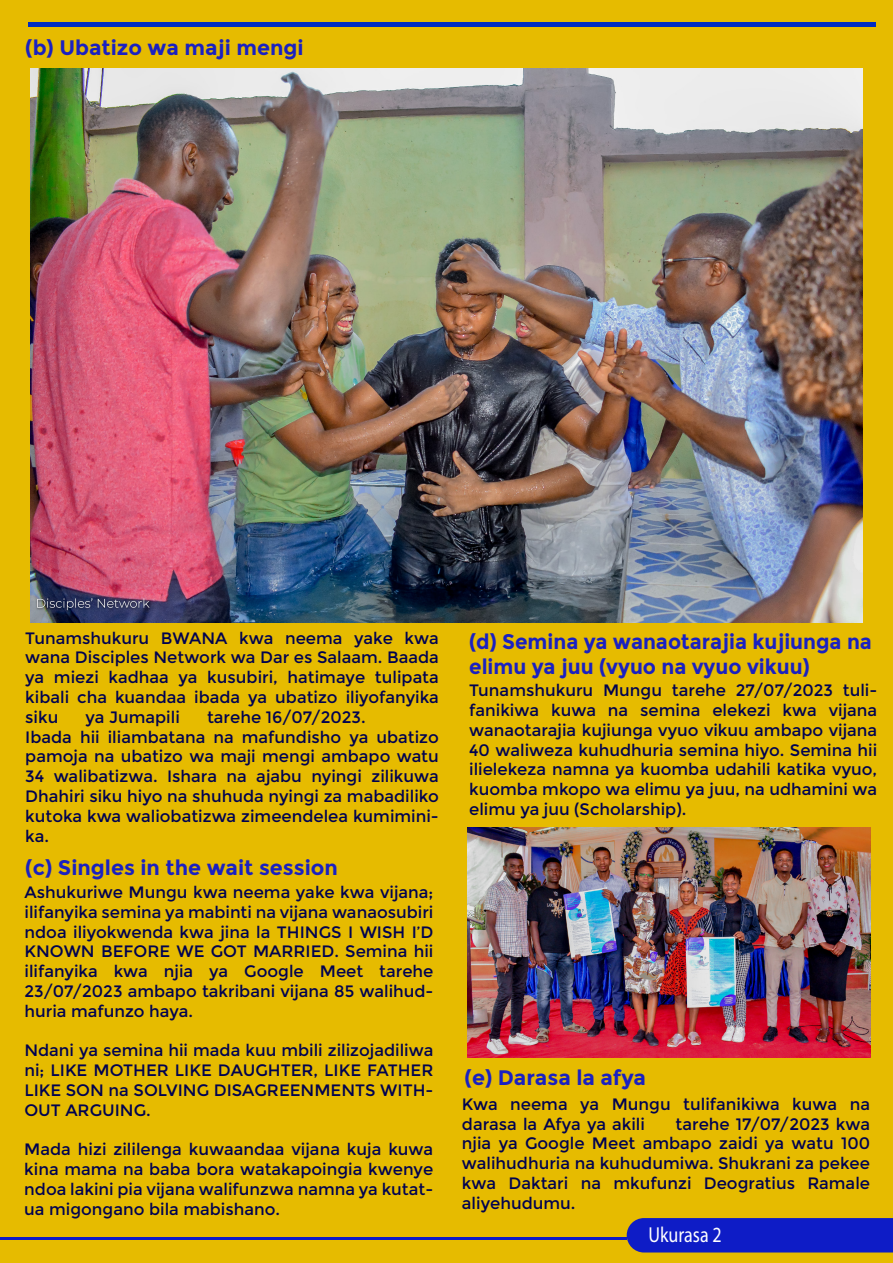
<style>
.page{position:relative;width:893px;height:1263px;background:#fff}
.page>*{position:absolute;margin:0;border:0;box-sizing:border-box;transform-origin:0 0}
.t1{font:21.75px "Myriad Pro";color:#fff;scale:.83 1}
.t2{font:700 21px "Montserrat";color:#1a21c1}
.t3{font:700 21px/25.2px "Montserrat";color:#1a21c1;scale:.96 1}
.t4{font:16.5px/19.8px "Montserrat";color:#000251;text-align:justify}
</style>
<div class="page">
<div style="left:0;top:0;width:892px;height:1263px;background:#e6bb00"></div>
<div style="left:29px;top:22px;width:847px;height:5px;background:#002cc3"></div>
<hr style="left:0;top:1238px;width:627px;height:2px;background:#0e1cc6">
<svg style="left:626px;top:1218px;width:266px;height:35px;background:#1521bf"></svg>
<img style="left:467px;top:827px;width:403px;height:231px">
<img style="left:30px;top:68px;width:832px;height:555px">
<p class="t2" style="left:25px;top:35px;width:280px">(b) Ubatizo wa maji mengi</p>
<p class="t4" style="left:25px;top:628px;width:415px">Tunamshukuru BWANA kwa neema yake kwa wana Disciples Network wa Dar es Salaam. Baada ya miezi kadhaa ya kusubiri, hatimaye tulipata kibali cha kuandaa ibada ya ubatizo iliyofanyika siku</p>
<p class="t4" style="left:25px;top:707px;width:415px;text-align:left;text-indent:182px">tarehe 16/07/2023.<br>Ibada hii iliambatana na mafundisho ya ubatizo pamoja na ubatizo wa maji mengi ambapo watu 34 walibatizwa. Ishara na ajabu nyingi zilikuwa Dhahiri siku hiyo na shuhuda nyingi za mabadiliko kutoka kwa waliobatizwa zimeendelea kumimini&shy;ka.</p>
<p class="t4" style="left:85px;top:707px;width:96px">ya Jumapili</p>
<p class="t2" style="left:25px;top:856px;width:314px">(c) Singles in the wait session</p>
<p class="t4" style="left:24px;top:883px;width:410px">Ashukuriwe Mungu kwa neema yake kwa vijana; ilifanyika semina ya mabinti na vijana wanaosubiri ndoa iliyokwenda kwa jina la THINGS I WISH I’D KNOWN BEFORE WE GOT MARRIED. Semina hii ilifanyika kwa njia ya Google Meet tarehe 23/07/2023 ambapo takribani vijana 85 walihud&shy;huria mafunzo haya.</p>
<p class="t4" style="left:24px;top:1041px;width:410px">Ndani ya semina hii mada kuu mbili zilizojadiliwa ni; LIKE MOTHER LIKE DAUGHTER, LIKE FATHER LIKE SON na SOLVING DISAGREENMENTS WITH-OUT ARGUING.</p>
<p class="t4" style="left:24px;top:1140px;width:410px">Mada hizi zililenga kuwaandaa vijana kuja kuwa kina mama na baba bora watakapoingia kwenye ndoa lakini pia vijana walifunzwa namna ya kutat&shy;ua migongano bila mabishano.</p>
<p class="t3" style="left:469px;top:629px;width:421px">(d) Semina ya wanaotarajia kujiunga na elimu ya juu (vyuo na vyuo vikuu)</p>
<p class="t4" style="left:469px;top:681px;width:409px">Tunamshukuru Mungu tarehe 27/07/2023 tuli&shy;fanikiwa kuwa na semina elekezi kwa vijana wanaotarajia kujiunga vyuo vikuu ambapo vijana 40 waliweza kuhudhuria semina hiyo. Semina hii ilielekeza namna ya kuomba udahili katika vyuo, kuomba mkopo wa elimu ya juu, na udhamini wa elimu ya juu (Scholarship).</p>
<p class="t2" style="left:464px;top:1065px;width:183px">(e) Darasa la afya</p>
<p class="t4" style="left:462px;top:1094px;width:409px">Kwa neema ya Mungu tulifanikiwa kuwa na darasa la Afya ya akili</p>
<p class="t4" style="left:462px;top:1114px;width:409px;text-indent:214px">tarehe 17/07/2023 kwa njia ya Google Meet ambapo zaidi ya watu 100 walihudhuria na kuhudumiwa. Shukrani za pekee kwa Daktari na mkufunzi Deogratius Ramale aliyehudumu.</p>
<h1 class="t1" style="left:648px;top:1221px;width:90px">Ukurasa 2</h1>
</div>
